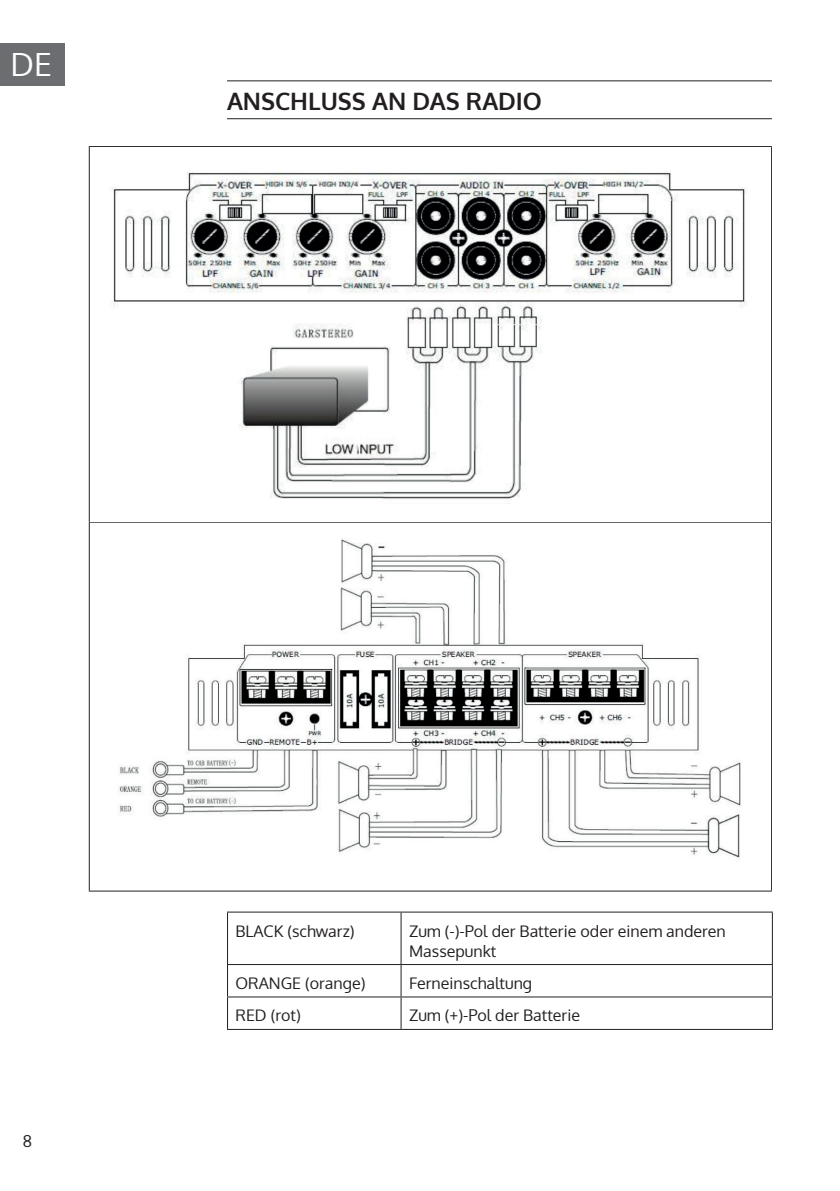
<style>
.page{position:relative;width:840px;height:1191px;background:#fff}
.page>*{position:absolute;margin:0;border:0;box-sizing:border-box;transform-origin:0 0}
.t1{font:32px "Oxygen";color:#fff}
.t2{font:700 24px "Oxygen";color:#231f20}
.t3{font:16px/20px "Oxygen";color:#231f20}
</style>
<div class="page">
<div style="left:0;top:43px;width:65px;height:42px;background:#6c6d70"></div>
<hr style="left:227px;top:80px;width:544px;height:1px;background:#231f20">
<hr style="left:227px;top:118px;width:544px;height:1px;background:#231f20">
<hr style="left:89px;top:146px;width:682px;height:1px;background:#231f20">
<hr style="left:89px;top:147px;width:1px;height:374px;background:#231f20">
<hr style="left:770px;top:147px;width:1px;height:374px;background:#231f20">
<hr style="left:89px;top:521px;width:682px;height:1px;background:#231f20">
<hr style="left:89px;top:522px;width:1px;height:368px;background:#231f20">
<hr style="left:770px;top:522px;width:1px;height:368px;background:#231f20">
<hr style="left:89px;top:890px;width:682px;height:1px;background:#231f20">
<img style="left:110px;top:171px;width:637px;height:333px">
<img style="left:119px;top:539px;width:622px;height:319px">
<hr style="left:227px;top:911px;width:174px;height:1px;background:#231f20">
<hr style="left:227px;top:912px;width:1px;height:52px;background:#231f20">
<hr style="left:401px;top:911px;width:371px;height:1px;background:#231f20">
<hr style="left:400px;top:912px;width:1px;height:52px;background:#231f20">
<hr style="left:771px;top:912px;width:1px;height:52px;background:#231f20">
<hr style="left:227px;top:964px;width:174px;height:1px;background:#231f20">
<hr style="left:227px;top:965px;width:1px;height:31px;background:#231f20">
<hr style="left:401px;top:964px;width:371px;height:1px;background:#231f20">
<hr style="left:400px;top:965px;width:1px;height:31px;background:#231f20">
<hr style="left:771px;top:965px;width:1px;height:31px;background:#231f20">
<hr style="left:227px;top:996px;width:174px;height:1px;background:#231f20">
<hr style="left:227px;top:997px;width:1px;height:32px;background:#231f20">
<hr style="left:401px;top:996px;width:371px;height:1px;background:#231f20">
<hr style="left:400px;top:997px;width:1px;height:32px;background:#231f20">
<hr style="left:771px;top:997px;width:1px;height:32px;background:#231f20">
<hr style="left:227px;top:1029px;width:174px;height:1px;background:#231f20">
<hr style="left:401px;top:1029px;width:371px;height:1px;background:#231f20">
<h1 class="t1" style="left:11px;top:43px;width:43px">DE</h1>
<h2 class="t2" style="left:227px;top:86px;width:316px">ANSCHLUSS AN DAS RADIO</h2>
<p class="t3" style="left:23px;top:1130px;width:11px">8</p>
<p class="t3" style="left:235px;top:920px;width:120px">BLACK (schwarz)</p>
<p class="t3" style="left:409px;top:920px;width:318px">Zum (-)-Pol der Batterie oder einem anderen<br>Massepunkt</p>
<p class="t3" style="left:235px;top:973px;width:131px">ORANGE (orange)</p>
<p class="t3" style="left:409px;top:973px;width:124px">Ferneinschaltung</p>
<p class="t3" style="left:235px;top:1005px;width:67px">RED (rot)</p>
<p class="t3" style="left:409px;top:1005px;width:172px">Zum (+)-Pol der Batterie</p>
</div>
